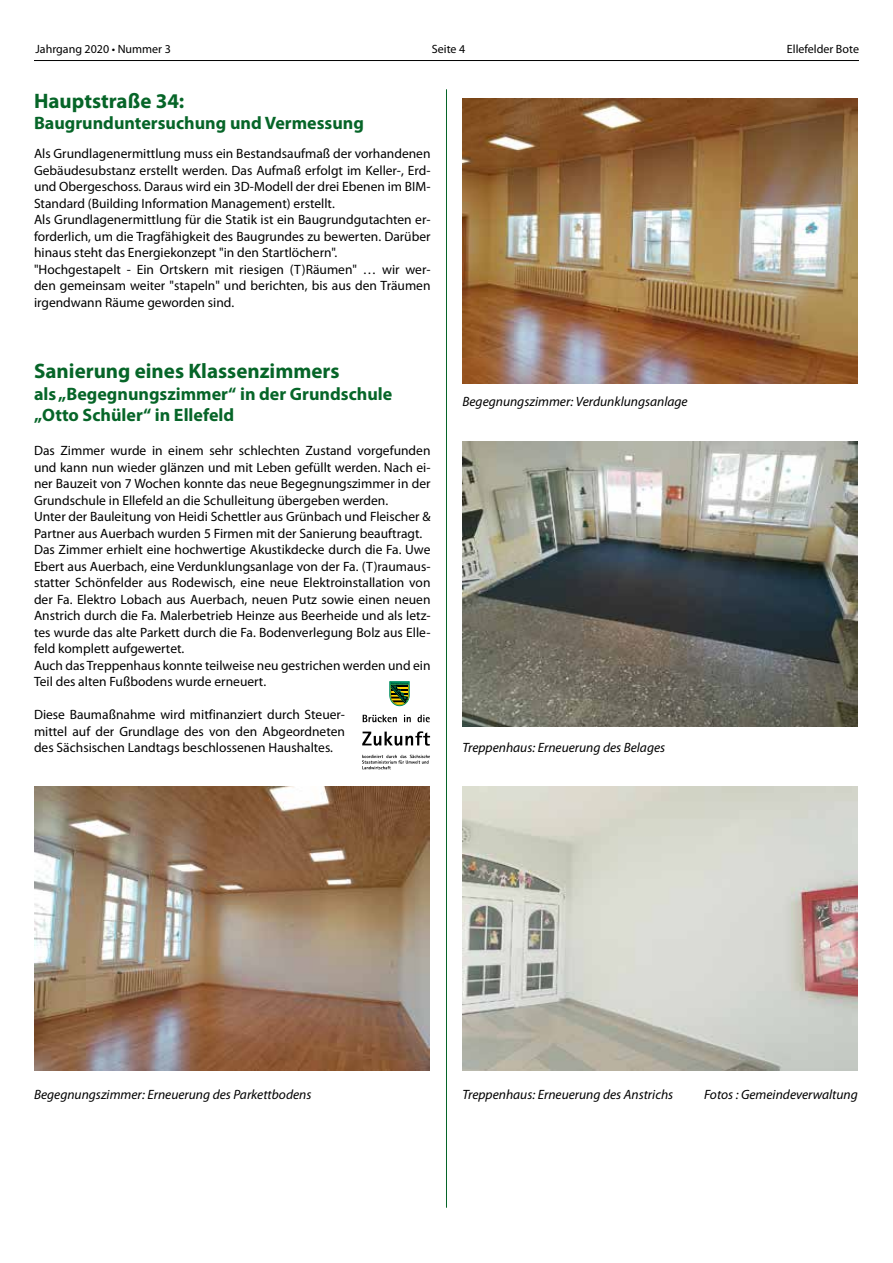
<style>
.page{position:relative;width:893px;height:1263px;background:#fff}
.page>*{position:absolute;margin:0;border:0;box-sizing:border-box;transform-origin:0 0}
.t1{font:700 21px "Myriad Pro";color:#066528}
.t2{font:700 18px/21.6px "Myriad Pro";color:#066528}
.t3{font:13.5px/16.5px "Myriad Pro";color:#000}
.t4{font:italic 13.5px "Myriad Pro";color:#000}
.t5{font:12px "Myriad Pro";color:#000}
</style>
<div class="page">
<hr style="left:34px;top:60px;width:825px;height:1px;background:#000">
<hr style="left:446px;top:89px;width:1px;height:1119px;background:#066528">
<img style="left:462px;top:99px;width:396px;height:284px">
<img style="left:462px;top:441px;width:396px;height:285px">
<img style="left:462px;top:786px;width:396px;height:285px">
<img style="left:34px;top:786px;width:395px;height:285px">
<svg style="left:363px;top:715px;width:67px;height:7px"></svg>
<svg style="left:362px;top:731px;width:68px;height:15px"></svg>
<svg style="left:362px;top:755px;width:68px;height:14px"></svg>
<svg style="left:390px;top:682px;width:19px;height:24px"></svg>
<p class="t5" style="left:36px;top:42px;width:137px">Jahrgang 2020 • Nummer 3</p>
<p class="t5" style="left:432px;top:42px;width:35px">Seite 4</p>
<p class="t5" style="left:787px;top:42px;width:74px">Ellefelder Bote</p>
<h1 class="t1" style="left:34px;top:87px;width:152px">Hauptstraße 34:</h1>
<h2 class="t2" style="left:34px;top:112px;width:331px">Baugrunduntersuchung und Vermessung</h2>
<p class="t3" style="left:34px;top:145px;width:398px">Als Grundlagenermittlung muss ein Bestandsaufmaß der vorhandenen Gebäudesubstanz erstellt werden. Das Aufmaß erfolgt im Keller-, Erd&shy;und Obergeschoss. Daraus wird ein 3D-Modell der drei Ebenen im BIM-Standard (Building Information Management) erstellt.<br>Als Grundlagenermittlung für die Statik ist ein Baugrundgutachten er&shy;forderlich, um die Tragfähigkeit des Baugrundes zu bewerten. Darüber hinaus steht das Energiekonzept "in den Startlöchern".<br>"Hochgestapelt - Ein Ortskern mit riesigen (T)Räumen" … wir wer&shy;den gemeinsam weiter "stapeln" und berichten, bis aus den Träumen irgendwann Räume geworden sind.</p>
<h1 class="t1" style="left:34px;top:357px;width:307px">Sanierung eines Klassenzimmers</h1>
<h2 class="t2" style="left:34px;top:382px;width:360px">als „Begegnungszimmer“ in der Grundschule „Otto Schüler“ in Ellefeld</h2>
<p class="t3" style="left:34px;top:442px;width:398px">Das Zimmer wurde in einem sehr schlechten Zustand vorgefunden und kann nun wieder glänzen und mit Leben gefüllt werden. Nach ei&shy;ner Bauzeit von 7 Wochen konnte das neue Begegnungszimmer in der Grundschule in Ellefeld an die Schulleitung übergeben werden.<br>Unter der Bauleitung von Heidi Schettler aus Grünbach und Fleischer &amp; Partner aus Auerbach wurden 5 Firmen mit der Sanierung beauftragt.<br>Das Zimmer erhielt eine hochwertige Akustikdecke durch die Fa. Uwe Ebert aus Auerbach, eine Verdunklungsanlage von der Fa. (T)raumaus&shy;statter Schönfelder aus Rodewisch, eine neue Elektroinstallation von der Fa. Elektro Lobach aus Auerbach, neuen Putz sowie einen neuen Anstrich durch die Fa. Malerbetrieb Heinze aus Beerheide und als letz&shy;tes wurde das alte Parkett durch die Fa. Bodenverlegung Bolz aus Elle&shy;feld komplett aufgewertet.<br>Auch das Treppenhaus konnte teilweise neu gestrichen werden und ein Teil des alten Fußbodens wurde erneuert.</p>
<p class="t3" style="left:34px;top:706px;width:312px;text-align:justify">Diese Baumaßnahme wird mitfinanziert durch Steuer&shy;mittel auf der Grundlage des von den Abgeordneten des Sächsischen Landtags beschlossenen Haushaltes.</p>
<p class="t4" style="left:462px;top:393px;width:227px">Begegnungszimmer: Verdunklungsanlage</p>
<p class="t4" style="left:462px;top:739px;width:204px">Treppenhaus: Erneuerung des Belages</p>
<p class="t4" style="left:34px;top:1086px;width:279px">Begegnungszimmer: Erneuerung des Parkettbodens</p>
<p class="t4" style="left:462px;top:1086px;width:212px">Treppenhaus: Erneuerung des Anstrichs</p>
<p class="t4" style="left:704px;top:1086px;width:155px">Fotos : Gemeindeverwaltung</p>
</div>
